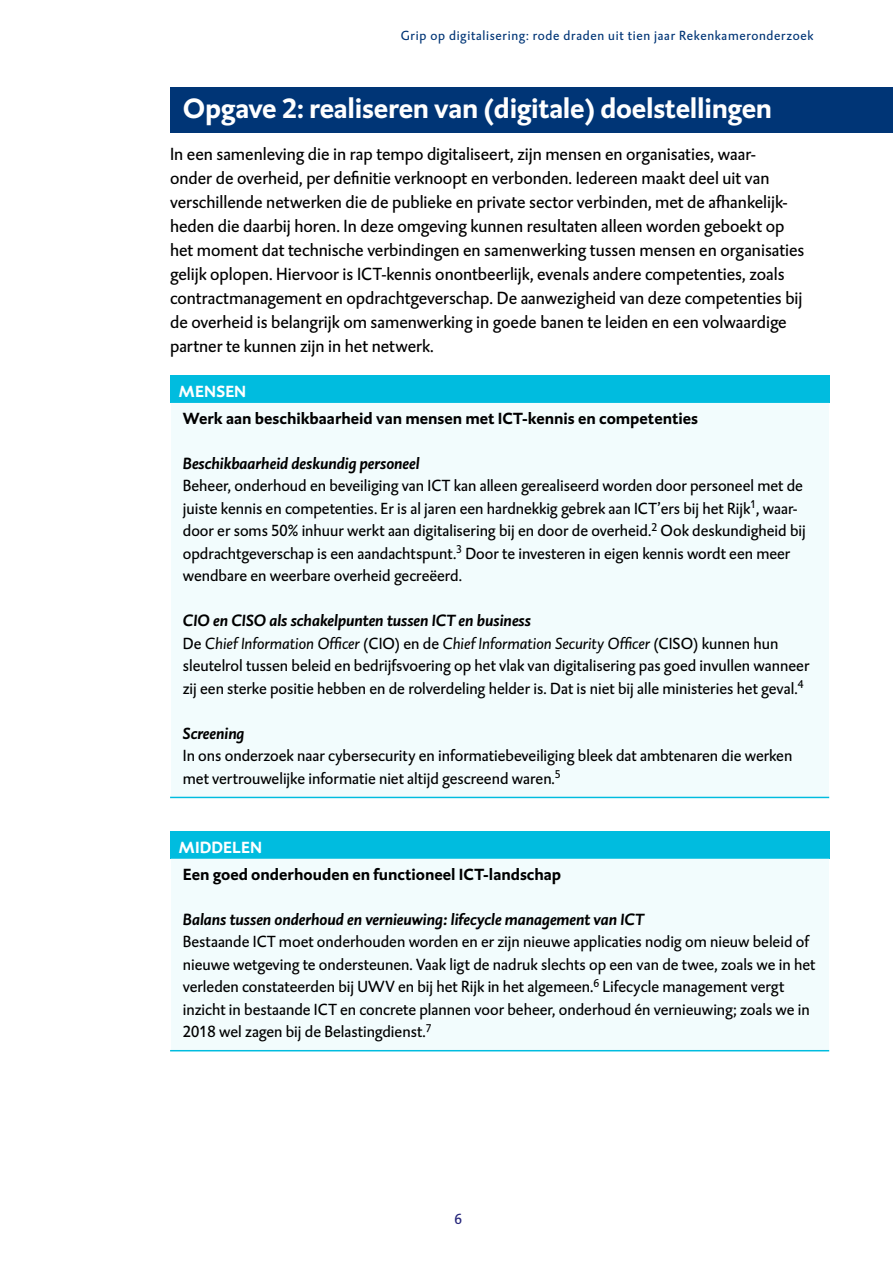
<style>
.page{position:relative;width:893px;height:1263px;background:#fff}
.page>*{position:absolute;margin:0;border:0;box-sizing:border-box;transform-origin:0 0}
.t1{font:700 28.5px "DTL Caspari TOT";letter-spacing:-.01em;color:#fff}
._0_Platte_tekst{font:18px/24px "DTL Caspari TOT";color:#000}
._22_kadertekst{font:16.5px/22.5px "DTL Caspari TOT";color:#000}
._22_kadertekst-2{font:700 16.5px "DTL Caspari TOT";color:#000}
._21_kop_kadertekst{font:700 16.5px "DTL Caspari TOT";color:#fff}
.t2{font:15px "DTL Caspari TOT";color:#25257a}
.t3{font:13.5px "DTL Caspari TOT";letter-spacing:.05em;color:#003576}
.s1{font-weight:700;font-style:italic}
.s2{font-style:italic}
</style>
<div class="page">
<div style="left:170px;top:87px;width:723px;height:45px;background:#003576"></div>
<div style="left:170px;top:376px;width:659px;height:27px;background:#00bcdf"></div>
<div style="left:171px;top:402px;width:657px;height:394px;background:#f2fcfd"></div>
<hr style="left:170px;top:402px;width:659px;height:1px;background:#00bcdf">
<hr style="left:170px;top:797px;width:659px;height:1px;background:#00bcdf">
<div style="left:170px;top:831px;width:659px;height:27px;background:#00bcdf"></div>
<div style="left:171px;top:858px;width:657px;height:191px;background:#f2fcfd"></div>
<hr style="left:170px;top:858px;width:659px;height:1px;background:#00bcdf">
<hr style="left:170px;top:1050px;width:659px;height:1px;background:#00bcdf">
<p class="t3" style="left:401px;top:27px;width:414px">Grip op digitalisering: rode draden uit tien jaar Rekenkameronderzoek</p>
<h1 class="t1" style="left:183px;top:89px;width:591px">Opgave 2: realiseren van (digitale) doelstellingen</h1>
<p class="_0_Platte_tekst" style="left:170px;top:142px;width:636px">In een samenleving die in rap tempo digitaliseert, zijn mensen en organisaties, waar-<br>onder de overheid, per definitie verknoopt en verbonden. Iedereen maakt deel uit van verschillende netwerken die de publieke en private sector verbinden, met de afhankelijk&shy;heden die daarbij horen. In deze omgeving kunnen resultaten alleen worden geboekt op het moment dat technische verbindingen en samenwerking tussen mensen en organisaties gelijk oplopen. Hiervoor is ICT-kennis onontbeerlijk, evenals andere competenties, zoals contractmanagement en opdrachtgeverschap. De aanwezigheid van deze competenties bij de overheid is belangrijk om samenwerking in goede banen te leiden en een volwaardige partner te kunnen zijn in het netwerk.</p>
<p class="_21_kop_kadertekst" style="left:179px;top:380px;width:69px">MENSEN</p>
<p class="_22_kadertekst-2" style="left:183px;top:407px;width:517px">Werk aan beschikbaarheid van mensen met ICT-kennis en competenties</p>
<p class="_22_kadertekst" style="left:183px;top:452px;width:624px"><span class="s1">Beschikbaarheid deskundig personeel<br></span>Beheer, onderhoud en beveiliging van ICT kan alleen gerealiseerd worden door personeel met de juiste kennis en competenties. Er is al jaren een hardnekkig gebrek aan ICT’ers bij het Rijk<sup>1</sup>, waar&shy;door er soms 50% inhuur werkt aan digitalisering bij en door de overheid.<sup>2</sup> Ook deskundigheid bij opdrachtgeverschap is een aandachtspunt.<sup>3</sup> Door te investeren in eigen kennis wordt een meer wendbare en weerbare overheid gecreëerd.</p>
<p class="_22_kadertekst" style="left:183px;top:609px;width:628px"><span class="s1">CIO en CISO als schakelpunten tussen ICT en business<br></span>De <span class="s2">Chief Information Officer</span> (CIO) en de <span class="s2">Chief Information Security Officer</span> (CISO) kunnen hun sleutelrol tussen beleid en bedrijfsvoering op het vlak van digitalisering pas goed invullen wanneer zij een sterke positie hebben en de rolverdeling helder is. Dat is niet bij alle ministeries het geval.<sup>4</sup></p>
<p class="_22_kadertekst" style="left:183px;top:722px;width:611px"><span class="s1">Screening<br></span>In ons onderzoek naar cybersecurity en informatiebeveiliging bleek dat ambtenaren die werken met vertrouwelijke informatie niet altijd gescreend waren.<sup>5</sup></p>
<p class="_21_kop_kadertekst" style="left:179px;top:836px;width:85px">MIDDELEN</p>
<p class="_22_kadertekst-2" style="left:183px;top:863px;width:380px">Een goed onderhouden en functioneel ICT-landschap</p>
<p class="_22_kadertekst" style="left:183px;top:908px;width:634px"><span class="s1">Balans tussen onderhoud en vernieuwing: lifecycle management van ICT<br></span>Bestaande ICT moet onderhouden worden en er zijn nieuwe applicaties nodig om nieuw beleid of nieuwe wetgeving te ondersteunen. Vaak ligt de nadruk slechts op een van de twee, zoals we in het verleden constateerden bij UWV en bij het Rijk in het algemeen.<sup>6</sup> Lifecycle management vergt inzicht in bestaande ICT en concrete plannen voor beheer, onderhoud én vernieuwing; zoals we in 2018 wel zagen bij de Belastingdienst.<sup>7</sup></p>
<p class="t2" style="left:454px;top:1209px;width:9px">6</p>
</div>
